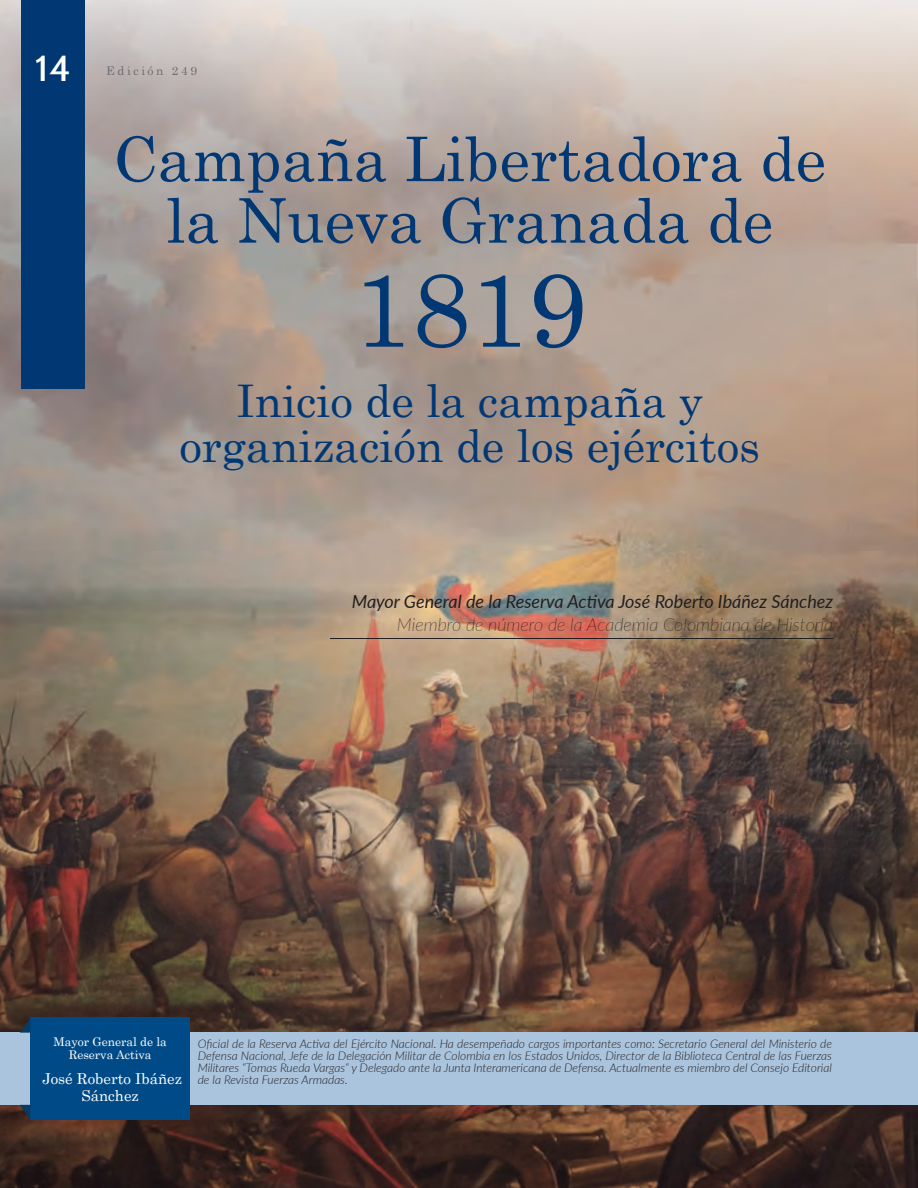
<style>
.page{position:relative;width:918px;height:1188px;background:#fff}
.page>*{position:absolute;margin:0;border:0;box-sizing:border-box;transform-origin:0 0}
.TITULO{font:105px "Century";color:#013874}
.TITULO-2{font:61.5px/61.5px "Century";color:#013874;text-align:center}
.TITULO-3{font:45px/45px "Century";color:#013874;text-align:center}
.t1{font:36px "Cabin";color:#fff;scale:1.1 1}
.nombre{font:italic 18px "Lato";color:#231f20}
.cargo_-_autor{font:italic 100 18px "Lato";color:#231f20}
.nombre_-_min{font:15px/16.5px "Century";color:#fff;text-align:center}
.curriculum{font:italic 300 12px/12px "Lato";color:#231f20;text-align:justify}
.cargo_-_min{font:12px/13.5px "Century";color:#fff;text-align:center}
.t2{font:12px "Century";letter-spacing:.22em;color:#6c6d70}
</style>
<div class="page">
<img style="left:0;top:0;width:917px;height:1188px">
<div style="left:0;top:1033px;width:917px;height:72px;background:#aac4dd"></div>
<div style="left:30px;top:1017px;width:160px;height:103px;background:#004b87"></div>
<svg style="left:20px;top:1017px;width:10px;height:16px"></svg>
<svg style="left:20px;top:1105px;width:10px;height:15px"></svg>
<hr style="left:330px;top:638px;width:503px;height:1px;background:#231f20">
<div style="left:21px;top:0;width:64px;height:389px;background:#013874"></div>
<h3 class="t1" style="left:35px;top:46px;width:34px">14</h3>
<p class="t2" style="left:106px;top:61px;width:93px">Edición 249</p>
<p class="TITULO-2" style="left:113px;top:123px;width:715px">Campaña Libertadora de la Nueva Granada de</p>
<p class="TITULO" style="left:353px;top:221px;width:235px">1819</p>
<p class="TITULO-3" style="left:179px;top:375px;width:582px">Inicio de la campaña y organización de los ejércitos</p>
<p class="nombre" style="left:352px;top:589px;width:483px">Mayor General de la Reserva Activa José Roberto Ibáñez Sánchez</p>
<p class="cargo_-_autor" style="left:397px;top:612px;width:438px">Miembro de número de la Academia Colombiana de Historia</p>
<p class="cargo_-_min" style="left:53px;top:1034px;width:115px">Mayor General de la<br>Reserva Activa</p>
<p class="nombre_-_min" style="left:42px;top:1069px;width:141px">José Roberto Ibáñez<br>Sánchez</p>
<p class="curriculum" style="left:198px;top:1038px;width:636px">Oficial de la Reserva Activa del Ejército Nacional. Ha desempeñado cargos importantes como: Secretario General del Ministerio de Defensa Nacional, Jefe de la Delegación Militar de Colombia en los Estados Unidos, Director de la Biblioteca Central de las Fuerzas Militares “Tomas Rueda Vargas“ y Delegado ante la Junta Interamericana de Defensa. Actualmente es miembro del Consejo Editorial de la Revista Fuerzas Armadas.</p>
</div>
